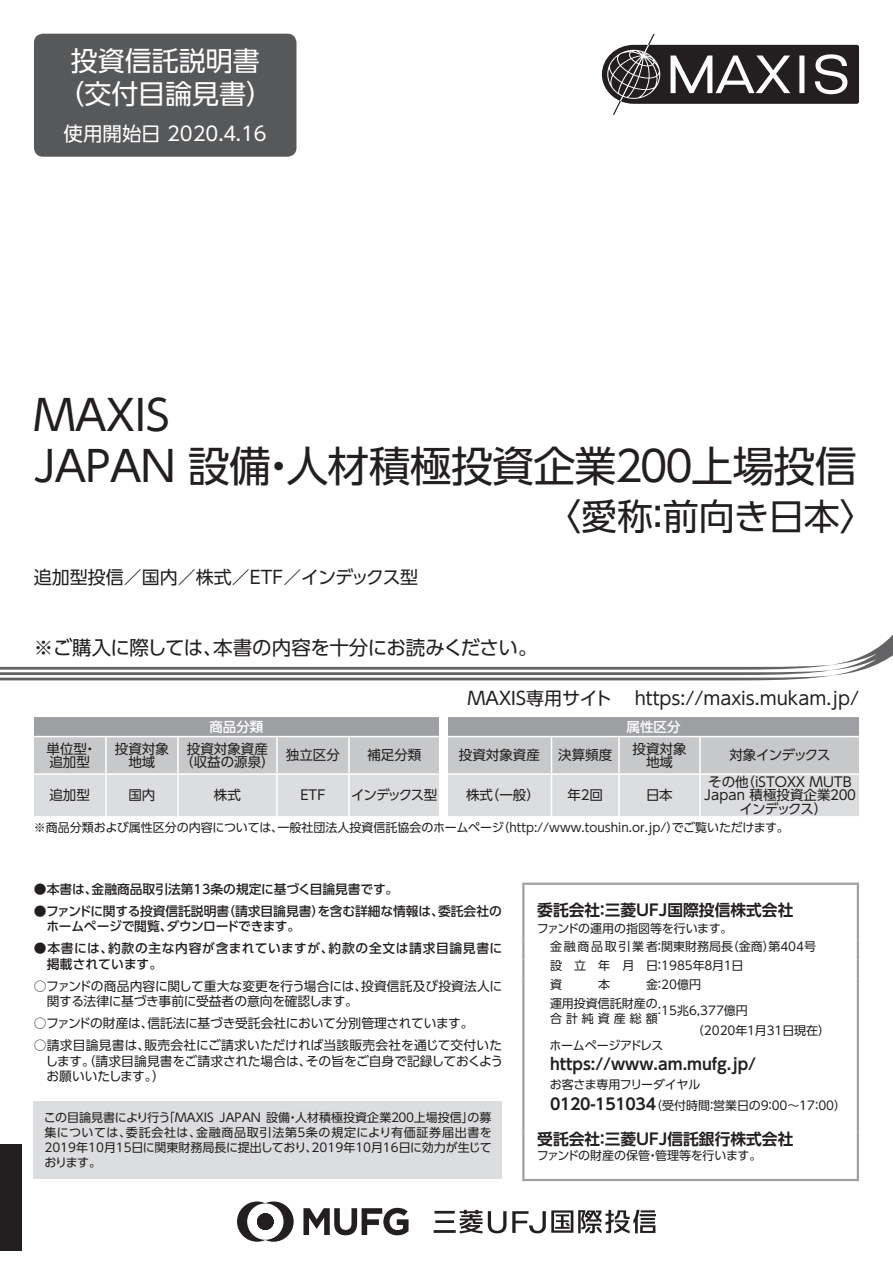
<style>
.page{position:relative;width:893px;height:1263px;background:#fff}
.page>*{position:absolute;margin:0;border:0;box-sizing:border-box;transform-origin:0 0}
.t1{font:42px/51px "UD Shin Go Pro";letter-spacing:-.135em;color:#231f20}
.t2{font:36px "UD Shin Go Pro";letter-spacing:-.015em;color:#231f20}
.t3{font:27px/33px "UD Shin Go Pro";color:#fff;text-align:center}
.t4{font:19.5px "UD Shin Go Pro";letter-spacing:-.025em;color:#231f20}
.t5{font:19.5px "UD Shin Go Pro";color:#fff}
.t6{font:18px "UD Shin Go Pro";color:#231f20}
.t7{font:700 15.75px "UD Shin Go Pro De";color:#231f20}
.t8{font:13.5px/13.5px "UD Shin Go Pro";color:#231f20;text-align:center}
.t9{font:13.5px/13.5px "UD Shin Go Pro";letter-spacing:-.19em;color:#231f20;text-align:center}
.t10{font:500 13.5px "UD Shin Go Pro";color:#fff}
.t11{font:13.5px "UD Shin Go Pro";letter-spacing:-.06em;color:#231f20}
.t12{font:13.5px "UD Shin Go Pro";letter-spacing:-.085em;color:#231f20}
.t13{font:12.75px/15.8px "UD Shin Go Pro";letter-spacing:-.01em;color:#231f20}
.t14{font:500 12.75px/15.8px "UD Shin Go Pro";color:#231f20}
.t15{font:500 12.75px/15.8px "UD Shin Go Pro";letter-spacing:.045em;color:#231f20}
.t16{font:12px/18.8px "UD Shin Go Pro";color:#231f20}
.t17{font:12px "UD Shin Go Pro";letter-spacing:-.03em;color:#231f20}
.t18{font:12px "UD Shin Go Pro";letter-spacing:.335em;color:#231f20}
.s1{font-family:"UD Shin Go Pro De";font-weight:700;font-size:15.75px}
</style>
<div class="page">
<svg style="left:0;top:635px;width:893px;height:45px"></svg>
<div style="left:35px;top:35px;width:260px;height:120px;background:#57585a;border-radius:8px"></div>
<div style="left:34px;top:34px;width:262px;height:123px;border:3px solid #57585a;border-radius:8px"></div>
<svg style="left:34px;top:717px;width:825px;height:99px;background:#c8c9cb"></svg>
<hr style="left:34px;top:736px;width:72px;height:1px;background:#fff">
<hr style="left:106px;top:736px;width:72px;height:1px;background:#fff">
<hr style="left:105px;top:737px;width:2px;height:36px;background:#fff">
<hr style="left:178px;top:736px;width:99px;height:1px;background:#fff">
<hr style="left:177px;top:737px;width:2px;height:36px;background:#fff">
<hr style="left:277px;top:736px;width:72px;height:1px;background:#fff">
<hr style="left:276px;top:737px;width:2px;height:36px;background:#fff">
<hr style="left:349px;top:736px;width:90px;height:1px;background:#fff">
<hr style="left:348px;top:737px;width:2px;height:36px;background:#fff">
<hr style="left:448px;top:736px;width:103px;height:1px;background:#fff">
<hr style="left:551px;top:736px;width:68px;height:1px;background:#fff">
<hr style="left:551px;top:737px;width:1px;height:36px;background:#fff">
<hr style="left:619px;top:736px;width:81px;height:1px;background:#fff">
<hr style="left:618px;top:737px;width:2px;height:36px;background:#fff">
<hr style="left:700px;top:736px;width:159px;height:1px;background:#fff">
<hr style="left:699px;top:737px;width:2px;height:36px;background:#fff">
<hr style="left:34px;top:773px;width:72px;height:2px;background:#fff">
<hr style="left:106px;top:773px;width:72px;height:2px;background:#fff">
<hr style="left:105px;top:775px;width:2px;height:41px;background:#fff">
<hr style="left:178px;top:773px;width:99px;height:2px;background:#fff">
<hr style="left:177px;top:775px;width:2px;height:41px;background:#fff">
<hr style="left:277px;top:773px;width:72px;height:2px;background:#fff">
<hr style="left:276px;top:775px;width:2px;height:41px;background:#fff">
<hr style="left:349px;top:773px;width:90px;height:2px;background:#fff">
<hr style="left:348px;top:775px;width:2px;height:41px;background:#fff">
<hr style="left:448px;top:773px;width:103px;height:2px;background:#fff">
<hr style="left:551px;top:773px;width:68px;height:2px;background:#fff">
<hr style="left:551px;top:775px;width:1px;height:41px;background:#fff">
<hr style="left:619px;top:773px;width:81px;height:2px;background:#fff">
<hr style="left:618px;top:775px;width:2px;height:41px;background:#fff">
<hr style="left:700px;top:773px;width:159px;height:2px;background:#fff">
<hr style="left:699px;top:775px;width:2px;height:41px;background:#fff">
<svg style="left:602px;top:34px;width:257px;height:81px"></svg>
<div style="left:34px;top:1101px;width:468px;height:78px;background:#dcdddf"></div>
<hr style="left:522px;top:882px;width:337px;height:3px;background:#9d9fa2">
<hr style="left:522px;top:885px;width:2px;height:56px;background:#9d9fa2">
<hr style="left:857px;top:885px;width:2px;height:56px;background:#9d9fa2">
<svg style="left:522px;top:941px;width:2px;height:56px"></svg>
<svg style="left:857px;top:941px;width:2px;height:56px"></svg>
<hr style="left:522px;top:997px;width:2px;height:27px;background:#9d9fa2">
<hr style="left:857px;top:997px;width:2px;height:27px;background:#9d9fa2">
<svg style="left:522px;top:1024px;width:2px;height:15px"></svg>
<svg style="left:857px;top:1024px;width:2px;height:15px"></svg>
<hr style="left:522px;top:1039px;width:2px;height:92px;background:#9d9fa2">
<hr style="left:857px;top:1039px;width:2px;height:92px;background:#9d9fa2">
<hr style="left:522px;top:1131px;width:2px;height:48px;background:#9d9fa2">
<hr style="left:857px;top:1131px;width:2px;height:48px;background:#9d9fa2">
<hr style="left:522px;top:1179px;width:337px;height:2px;background:#9d9fa2">
<svg style="left:303px;top:1208px;width:105px;height:27px"></svg>
<svg style="left:237px;top:1201px;width:57px;height:41px"></svg>
<hr style="left:435px;top:1220px;width:19px;height:3px;background:#231f20">
<hr style="left:434px;top:1230px;width:22px;height:3px;background:#231f20">
<hr style="left:434px;top:1211px;width:21px;height:2px;background:#231f20">
<svg style="left:460px;top:1210px;width:22px;height:23px"></svg>
<svg style="left:488px;top:1210px;width:168px;height:23px"></svg>
<div style="left:0;top:1144px;width:21px;height:107px;background:#231f20"></div>
<h3 class="t3" style="left:57px;top:43px;width:217px">投資信託説明書（交付目論見書）</h3>
<h3 class="t5" style="left:64px;top:118px;width:205px">使用開始日 2020.４.16</h3>
<h1 class="t1" style="left:24px;top:388px;width:834px">ＭＡＸＩＳ<br>ＪＡＰＡＮ 設備・人材積極投資企業２００上場投信</h1>
<h2 class="t2" style="left:545px;top:488px;width:332px">〈愛称：前向き日本〉</h2>
<h3 class="t6" style="left:34px;top:562px;width:386px">追加型投信／国内／株式／ETF／インデックス型</h3>
<h3 class="t4" style="left:34px;top:632px;width:505px">※ご購入に際しては、本書の内容を十分にお読みください。</h3>
<h3 class="t6" style="left:468px;top:684px;width:393px">ＭＡＸＩＳ専用サイト　 https://maxis.mukam.jp/</h3>
<p class="t10" style="left:209px;top:716px;width:55px">商品分類</p>
<p class="t10" style="left:626px;top:716px;width:55px">属性区分</p>
<p class="t8" style="left:47px;top:741px;width:51px;text-align:left">単位型・追加型</p>
<p class="t8" style="left:115px;top:741px;width:55px">投資対象地域</p>
<p class="t8" style="left:180px;top:741px;width:96px">投資対象資産（収益の源泉）</p>
<p class="t8" style="left:286px;top:748px;width:55px">独立区分</p>
<p class="t8" style="left:367px;top:748px;width:56px">補足分類</p>
<p class="t8" style="left:459px;top:748px;width:82px">投資対象資産</p>
<p class="t8" style="left:558px;top:748px;width:55px">決算頻度</p>
<p class="t8" style="left:632px;top:741px;width:55px">投資対象地域</p>
<p class="t11" style="left:729px;top:744px;width:103px">対象インデックス</p>
<p class="t8" style="left:49px;top:788px;width:42px">追加型</p>
<p class="t8" style="left:128px;top:788px;width:28px">国内</p>
<p class="t8" style="left:214px;top:788px;width:28px">株式</p>
<p class="t8" style="left:300px;top:788px;width:27px">ETF</p>
<p class="t12" style="left:351px;top:784px;width:88px">インデックス型</p>
<p class="t8" style="left:466px;top:788px;width:75px">株式（一般）</p>
<p class="t8" style="left:568px;top:788px;width:37px">年２回</p>
<p class="t8" style="left:646px;top:788px;width:28px">日本</p>
<p class="t9" style="left:701px;top:774px;width:159px">その他（ｉＳＴＯＸＸ ＭＵＴＢ<br>Ｊａｐａｎ 積極投資企業２００インデックス）</p>
<p class="t16" style="left:34px;top:818px;width:756px">※商品分類および属性区分の内容については、一般社団法人投資信託協会のホームページ（http://www.toushin.or.jp/）でご覧いただけます。</p>
<p class="t14" style="left:34px;top:881px;width:366px">●本書は、金融商品取引法第13条の規定に基づく目論見書です。</p>
<p class="t14" style="left:46px;top:902px;width:457px;text-indent:-12px">●ファンドに関する投資信託説明書（請求目論見書）を含む詳細な情報は、委託会社のホームページで閲覧、ダウンロードできます。</p>
<p class="t15" style="left:47px;top:940px;width:457px;text-indent:-13px">●本書には、約款の主な内容が含まれていますが、約款の全文は請求目論見書に掲載されています。</p>
<p class="t13" style="left:47px;top:977px;width:457px;text-indent:-13px">○ファンドの商品内容に関して重大な変更を行う場合には、投資信託及び投資法人に関する法律に基づき事前に受益者の意向を確認します。</p>
<p class="t13" style="left:34px;top:1015px;width:441px">○ファンドの財産は、信託法に基づき受託会社において分別管理されています。</p>
<p class="t13" style="left:45px;top:1037px;width:459px;text-align:justify;text-indent:-12px">○請求目論見書は、販売会社にご請求いただければ当該販売会社を通じて交付いたします。（請求目論見書をご請求された場合は、その旨をご自身で記録しておくようお願いいたします。）</p>
<p class="t16" style="left:44px;top:1110px;width:450px;line-height:15px;text-align:justify">この目論見書により行う「ＭＡＸＩＳ ＪＡＰＡＮ 設備・人材積極投資企業２００上場投信」の募集については、委託会社は、金融商品取引法第５条の規定により有価証券届出書を2019年10月15日に関東財務局長に提出しており、2019年10月16日に効力が生じております。</p>
<h3 class="t7" style="left:537px;top:897px;width:258px">委託会社：三菱ＵＦＪ国際投信株式会社</h3>
<p class="t16" style="left:550px;top:918px;width:268px;text-indent:-13px">ファンドの運用の指図等を行います。<br>金融商品取引業者：関東財務局長（金商）第404号設 立 年 月 日：1985年８月１日<br>資</p>
<p class="t16" style="left:550px;top:974px;width:153px;text-indent:96px">金：20億円運用投資信託財産の</p>
<p class="t18" style="left:550px;top:1008px;width:109px">合計純資産総額</p>
<p class="t16" style="left:692px;top:1000px;width:140px;line-height:19.5px;text-indent:-38px">：15兆6,377億円<br>（2020年１月31日現在）</p>
<p class="t17" style="left:550px;top:1035px;width:115px">ホームページアドレス</p>
<h3 class="t7" style="left:550px;top:1051px;width:208px">https://www.am.mufg.jp/</h3>
<p class="t16" style="left:550px;top:1074px;width:298px;line-height:21px">お客さま専用フリーダイヤル<br><span class="s1">0120-151034</span>（受付時間：営業日の９：00～17：00）</p>
<h3 class="t7" style="left:537px;top:1126px;width:258px">受託会社：三菱ＵＦＪ信託銀行株式会社</h3>
<p class="t16" style="left:537px;top:1145px;width:226px">ファンドの財産の保管・管理等を行います。</p>
<p class="t16" style="left:598px;top:974px;width:13px">本</p>
</div>
